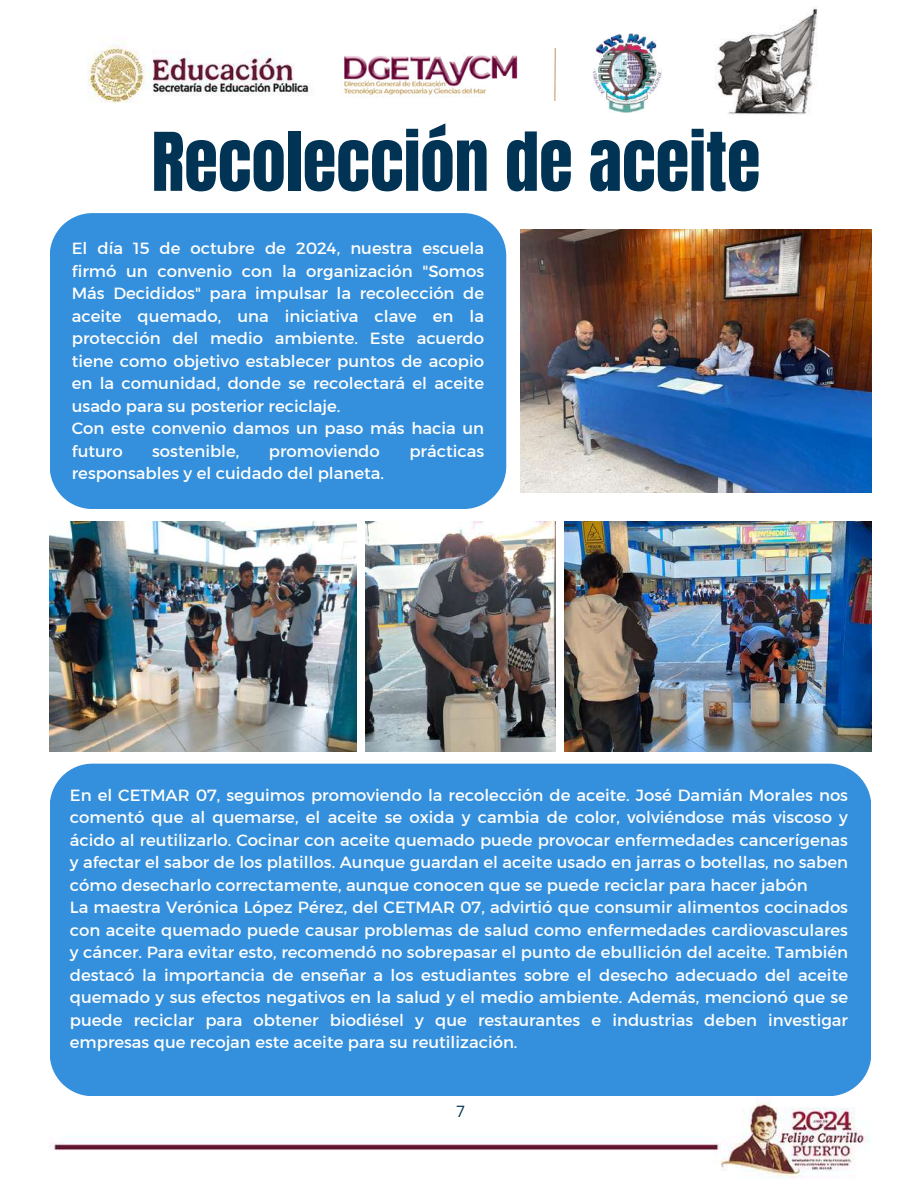
<style>
.page{position:relative;width:918px;height:1188px;background:#fff}
.page>*{position:absolute;margin:0;border:0;box-sizing:border-box;transform-origin:0 0}
.t1{font:68.7px "Anton";color:#003354}
.t2{font:16.5px/22.5px "Kief Montaser Regular";color:#fff}
.t3{font:15.75px "Open Sans";color:#003354}
</style>
<div class="page">
<img style="left:49px;top:1101px;width:821px;height:77px">
<img style="left:88px;top:33px;width:548px;height:70px">
<img style="left:715px;top:7px;width:103px;height:109px">
<img style="left:328px;top:48px;width:234px;height:52px">
<img style="left:588px;top:34px;width:75px;height:79px">
<div style="left:50px;top:213px;width:456px;height:296px;background:#3490dc"></div>
<div style="left:50px;top:764px;width:821px;height:332px;background:#3490dc"></div>
<img style="left:521px;top:230px;width:351px;height:263px">
<img style="left:50px;top:521px;width:307px;height:231px">
<img style="left:564px;top:521px;width:307px;height:231px">
<img style="left:365px;top:521px;width:190px;height:231px">
<h1 class="t1" style="left:152px;top:113px;width:610px">Recolección de aceite</h1>
<p class="t2" style="left:72px;top:237px;width:414px">El día 15 de octubre de 2024, nuestra escuela firmó un convenio con la organización "Somos Más Decididos" para impulsar la recolección de aceite quemado, una iniciativa clave en la protección del medio ambiente. Este acuerdo tiene como objetivo establecer puntos de acopio en la comunidad, donde se recolectará el aceite usado para su posterior reciclaje.<br>Con este convenio damos un paso más hacia un futuro</p>
<p class="t2" style="left:152px;top:440px;width:89px">sostenible,</p>
<p class="t2" style="left:269px;top:440px;width:113px">promoviendo</p>
<p class="t2" style="left:409px;top:440px;width:76px">prácticas</p>
<p class="t2" style="left:72px;top:462px;width:314px">responsables y el cuidado del planeta.</p>
<p class="t2" style="left:70px;top:783px;width:780px">En el CETMAR 07, seguimos promoviendo la recolección de aceite. José Damián Morales nos comentó que al quemarse, el aceite se oxida y cambia de color, volviéndose más viscoso y ácido al reutilizarlo. Cocinar con aceite quemado puede provocar enfermedades cancerígenas y afectar el sabor de los platillos. Aunque guardan el aceite usado en jarras o botellas, no saben cómo desecharlo correctamente, aunque conocen que se puede reciclar para hacer jabón<br>La maestra Verónica López Pérez, del CETMAR 07, advirtió que consumir alimentos cocinados con aceite quemado puede causar problemas de salud como enfermedades cardiovasculares y cáncer. Para evitar esto, recomendó no sobrepasar el punto de ebullición del aceite. También destacó la importancia de enseñar a los estudiantes sobre el desecho adecuado del aceite quemado y sus efectos negativos en la salud y el medio ambiente. Además, mencionó que se puede reciclar para obtener biodiésel y que restaurantes e industrias deben investigar empresas que recojan este aceite para su reutilización.</p>
<p class="t3" style="left:456px;top:1101px;width:10px">7</p>
</div>
